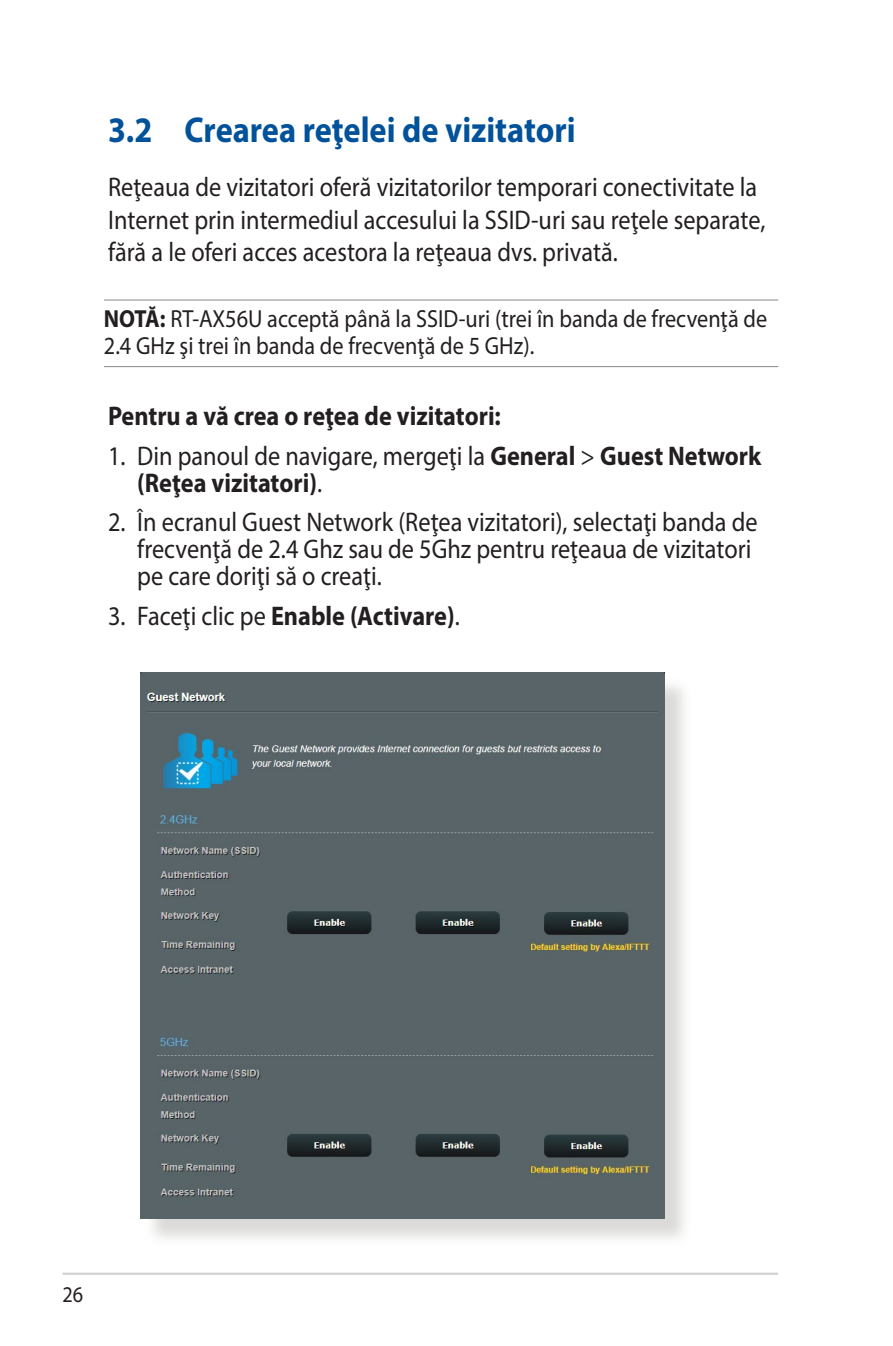
<style>
.page{position:relative;width:893px;height:1346px;background:#fff}
.page>*{position:absolute;margin:0;border:0;box-sizing:border-box;transform-origin:0 0}
.WL_Header_1{font:700 36px "Myriad Pro";color:#01529a;scale:.9 1}
.WL_Body_Text{font:27px/32.4px "Myriad Pro";color:#231f20;scale:.9 1}
.WL_Body_Text_-_List{font:700 27px/27px "Myriad Pro";color:#231f20;scale:.9 1}
.WL_Body_Text_-_List-2{font:27px/27px "Myriad Pro";color:#231f20;scale:.9 1}
.WL_Message{font:24.75px/27px "Myriad Pro";color:#231f20;scale:.9 1}
.t1{font:22.5px "Myriad Pro";color:#231f20;scale:.9 1}
.s1{font-weight:700}
.s2{font-weight:400}
</style>
<div class="page">
<hr style="left:63px;top:1272px;width:715px;height:3px;background:#d1d2d4">
<hr style="left:104px;top:299px;width:674px;height:2px;background:#939598">
<hr style="left:104px;top:366px;width:674px;height:1px;background:#939598">
<div style="left:144px;top:676px;width:549px;height:570px;background:#cfcecb;opacity:.75"></div>
<img style="left:140px;top:673px;width:525px;height:546px">
<p class="WL_Header_1" style="left:108px;top:106px;width:521px">3.2 Crearea reţelei de vizitatori</p>
<p class="WL_Body_Text" style="left:108px;top:171px;width:732px">Reţeaua de vizitatori oferă vizitatorilor temporari conectivitate la<br>Internet prin intermediul accesului la SSID-uri sau reţele separate, fără a le oferi acces acestora la reţeaua dvs. privată.</p>
<p class="WL_Message" style="left:104px;top:305px;width:738px"><span class="s1">NOTĂ:</span> RT-AX56U acceptă până la SSID-uri (trei în banda de frecvenţă de<br>2.4 GHz şi trei în banda de frecvenţă de 5 GHz).</p>
<p class="WL_Body_Text_-_List" style="left:108px;top:401px;width:438px">Pentru a vă crea o reţea de vizitatori:</p>
<p class="WL_Body_Text_-_List" style="left:137px;top:441px;width:695px;text-indent:-29px"><span class="s2">1. Din panoul de navigare, mergeţi la</span> General <span class="s2">&gt;</span> Guest Network (Reţea vizitatori)<span class="s2">.</span></p>
<p class="WL_Body_Text_-_List-2" style="left:137px;top:508px;width:691px;text-indent:-29px">2. În ecranul Guest Network (Reţea vizitatori), selectaţi banda de frecvenţă de 2.4 Ghz sau de 5Ghz pentru reţeaua de vizitatori pe care doriţi să o creaţi.</p>
<p class="WL_Body_Text_-_List" style="left:108px;top:602px;width:392px"><span class="s2">3. Faceţi clic pe</span> Enable (Activare)<span class="s2">.</span></p>
<p class="t1" style="left:63px;top:1281px;width:25px">26</p>
</div>
